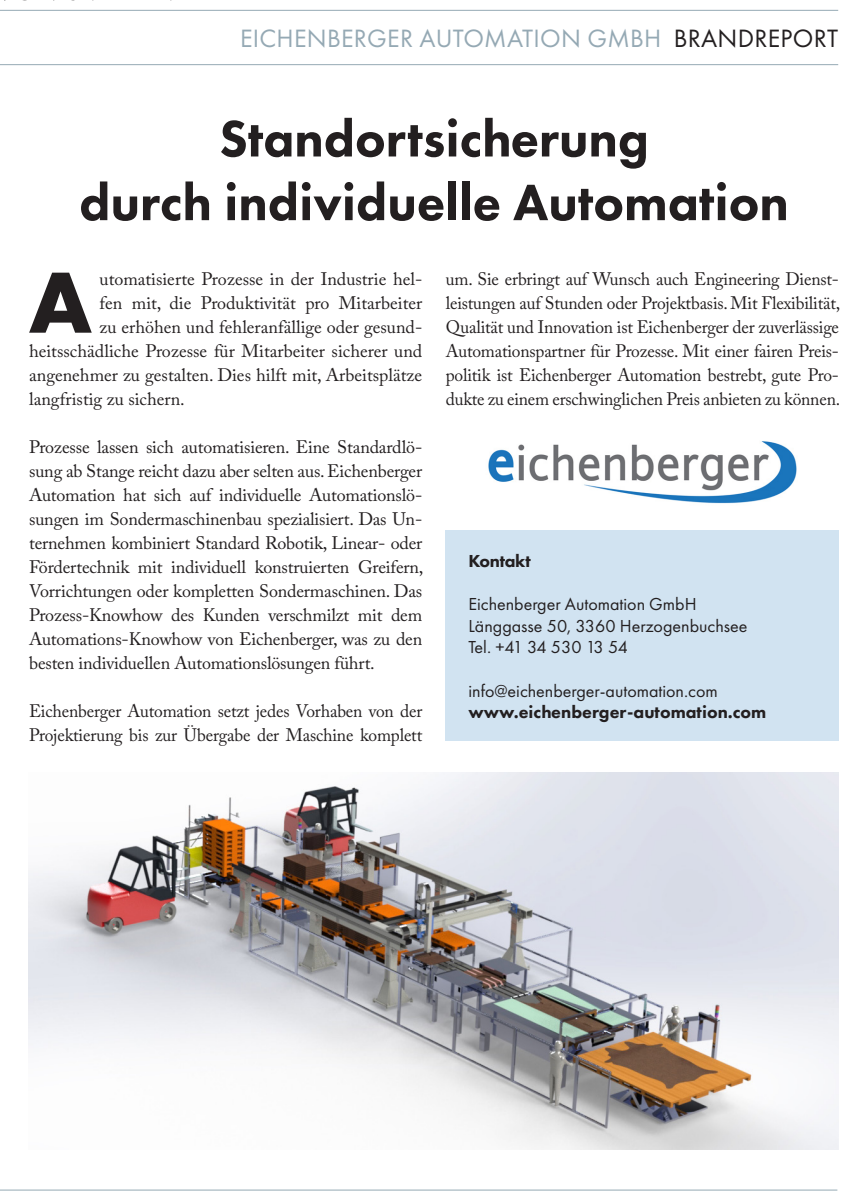
<style>
.page{position:relative;width:862px;height:1192px;background:#fff}
.page>*{position:absolute;margin:0;border:0;box-sizing:border-box;transform-origin:0 0}
.Main_First_Paragraph{font:700 90px "Futura PT";color:#231f20}
.Titles{font:800 53px/63.6px "Futura PT";color:#231f20;text-align:center}
.t1{font:26px "Futura PT";letter-spacing:.01em;color:#95a9b4}
.Main_Article{font:18px/24px "Adobe Caslon Pro";letter-spacing:-.01em;color:#231f20;text-align:justify}
.Main_First_Paragraph-2{font:18px "Adobe Caslon Pro";color:#231f20}
.t2{font:18px "Futura PT";color:#231f20}
.t3{font:800 18px "Futura PT";color:#231f20}
.t4{font:18px "Futura PT";letter-spacing:-.04em;color:#231f20}
.t5{font:800 18px "Futura PT";letter-spacing:-.02em;color:#231f20}
.s1{color:#231f20}
</style>
<div class="page">
<hr style="left:0;top:64px;width:838px;height:1px;background:#95a9b4">
<hr style="left:0;top:10px;width:838px;height:1px;background:#95a9b4">
<hr style="left:0;top:1189px;width:837px;height:1px;background:#95a9b4">
<img style="left:29px;top:772px;width:809px;height:376px">
<div style="left:445px;top:530px;width:393px;height:210px;background:#d1e3f1"></div>
<img style="left:488px;top:441px;width:309px;height:63px">
<p class="t1" style="left:240px;top:23px;width:599px">EICHENBERGER AUTOMATION GMBH <span class="s1">BRANDREPORT</span></p>
<p class="Titles" style="left:79px;top:106px;width:711px">Standortsicherung<br>durch individuelle Automation</p>
<p class="Main_First_Paragraph" style="left:28px;top:244px;width:65px">A</p>
<p class="Main_First_Paragraph-2" style="left:100px;top:268px;width:324px">utomatisierte Prozesse in der Industrie hel-</p>
<p class="Main_First_Paragraph-2" style="left:100px;top:292px;width:324px">fen mit, die Produktivität pro Mitarbeiter</p>
<p class="Main_First_Paragraph-2" style="left:100px;top:316px;width:324px">zu erhöhen und fehleranfällige oder gesund-</p>
<p class="Main_First_Paragraph-2" style="left:29px;top:340px;width:394px">heitsschädliche Prozesse für Mitarbeiter sicherer und</p>
<p class="Main_First_Paragraph-2" style="left:29px;top:364px;width:394px">angenehmer zu gestalten. Dies hilft mit, Arbeitsplätze</p>
<p class="Main_First_Paragraph-2" style="left:29px;top:388px;width:157px">langfristig zu sichern.</p>
<p class="Main_Article" style="left:29px;top:434px;width:396px">Prozesse lassen sich automatisieren. Eine Standardlö&shy;sung ab Stange reicht dazu aber selten aus. Eichenberger Automation hat sich auf individuelle Automationslö&shy;sungen im Sondermaschinenbau spezialisiert. Das Un&shy;ternehmen kombiniert Standard Robotik, Linear- oder Fördertechnik mit individuell konstruierten Greifern, Vorrichtungen oder kompletten Sondermaschinen. Das Prozess-Knowhow des Kunden verschmilzt mit dem Automations-Knowhow von Eichenberger, was zu den besten individuellen Automationslösungen führt.</p>
<p class="Main_Article" style="left:29px;top:698px;width:394px">Eichenberger Automation setzt jedes Vorhaben von der<br>Projektierung bis zur Übergabe der Maschine komplett</p>
<p class="Main_Article" style="left:445px;top:266px;width:396px">um. Sie erbringt auf Wunsch auch Engineering Dienst&shy;leistungen auf Stunden oder Projektbasis. Mit Flexibilität, Qualität und Innovation ist Eichenberger der zuverlässige Automationspartner für Prozesse. Mit einer fairen Preis&shy;politik ist Eichenberger Automation bestrebt, gute Pro&shy;dukte zu einem erschwinglichen Preis anbieten zu können.</p>
<p class="t5" style="left:468px;top:549px;width:64px">Kontakt</p>
<p class="t2" style="left:468px;top:593px;width:230px">Eichenberger Automation GmbH</p>
<p class="t2" style="left:468px;top:615px;width:280px">Länggasse 50, 3360 Herzogenbuchsee</p>
<p class="t4" style="left:468px;top:636px;width:161px">Tel. +41 34 530 13 54</p>
<p class="t2" style="left:468px;top:680px;width:251px">info@eichenberger-automation.com</p>
<p class="t3" style="left:468px;top:701px;width:299px">www.eichenberger-automation.com</p>
</div>
